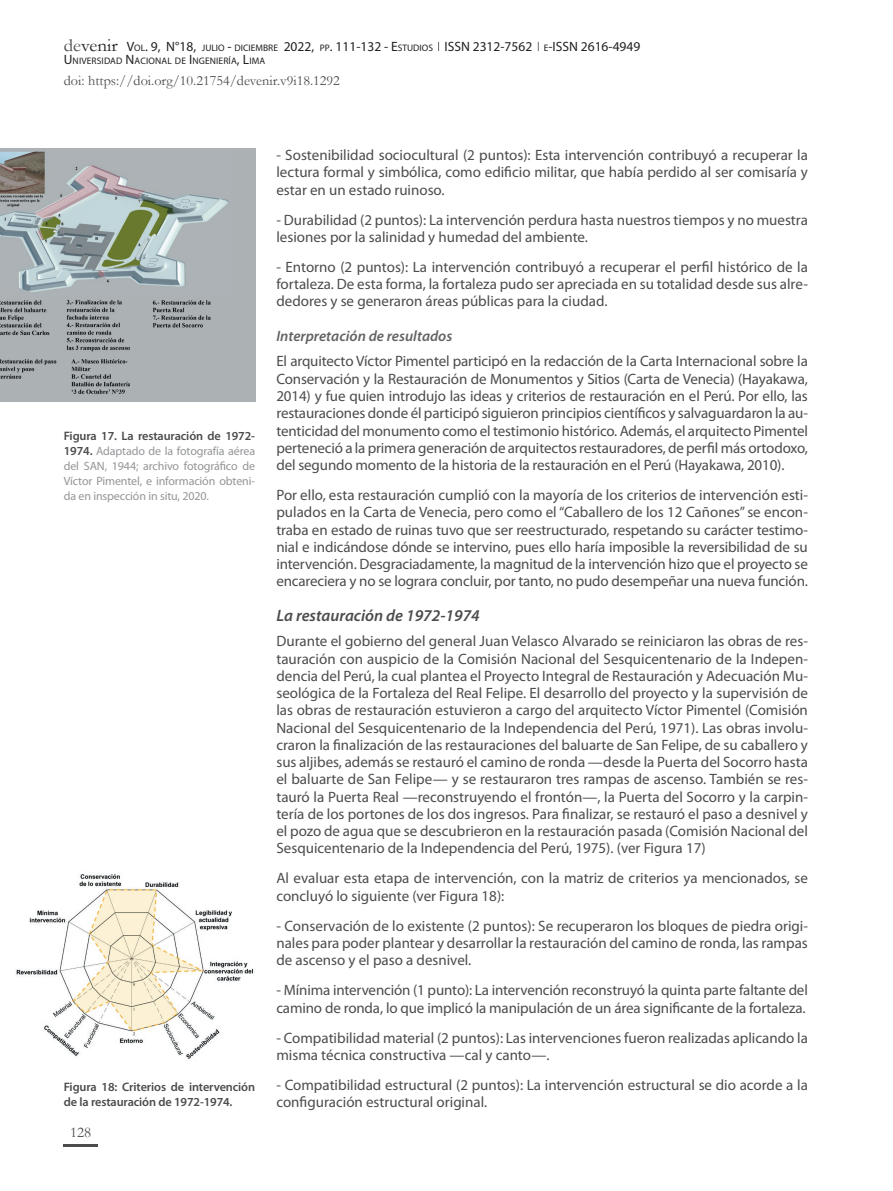
<style>
.page{position:relative;width:893px;height:1191px;background:#fff}
.page>*{position:absolute;margin:0;border:0;box-sizing:border-box;transform-origin:0 0}
.Subtitulo_2{font:italic 600 16.5px "Myriad Pro";color:#4b4c4d}
.Texto{font:15px/17.2px "Myriad Pro";color:#4b4c4d;text-align:justify}
.Subtitulo_3{font:italic 600 15px "Myriad Pro";color:#636366}
.t1{font:15px "Garamond";color:#4b4c4d}
.t2{font:14.25px "Garamond";color:#4b4c4d}
.t3{font:13.5px "Myriad Pro";color:#231f20}
.Nombre_Figura{font:600 12.3px/15px "Myriad Pro";letter-spacing:-.01em;color:#4b4c4d}
.Nombre_Figura-2{font:12px/15px "Myriad Pro";letter-spacing:-.01em;color:#939598;text-align:justify}
.t4{font:9.45px "Myriad Pro";letter-spacing:.015em;color:#231f20}
.s1{font-family:"Garamond";font-size:18px;color:#4b4c4d}
.s2{font-family:"Garamond";font-size:18px}
.s3{font-size:9.45px}
.s4{font-size:13.5px}
.s5{font-weight:600;font-size:12.3px;color:#4b4c4d}
</style>
<div class="page">
<hr style="left:64px;top:1144px;width:34px;height:2px;background:#4b4c4d">
<div style="left:0;top:149px;width:255px;height:253px;background:#acb1b4"></div>
<img style="left:0;top:151px;width:229px;height:141px">
<img style="left:0;top:300px;width:211px;height:52px">
<img style="left:0;top:359px;width:130px;height:35px">
<img style="left:16px;top:874px;width:238px;height:185px">
<p class="t3" style="left:64px;top:38px;width:388px"><span class="s1">de</span><span class="s2">venir</span> V<span class="s3">OL</span>. 9, N°18, <span class="s3">JULIO</span> - <span class="s3">DICIEMBRE</span> 2022, <span class="s3">PP</span>. 111-132 - E<span class="s3">STUDIOS</span> ISSN</p>
<p class="t3" style="left:473px;top:38px;width:87px">2312-7562 <span class="s3">E</span>-ISSN</p>
<p class="t3" style="left:581px;top:38px;width:61px">2616-4949</p>
<p class="t2" style="left:64px;top:71px;width:278px">doi: https://doi.org/10.21754/devenir.v9i18.1292</p>
<p class="t4" style="left:64px;top:55px;width:203px"><span class="s4">U</span>NIVERSIDAD <span class="s4">N</span>ACIONAL DE <span class="s4">I</span> NGENIERÍA<span class="s4">, L</span>IMA</p>
<p class="Nombre_Figura" style="left:64px;top:428px;width:193px">Figura 17. La restauración de 1972-</p>
<p class="Nombre_Figura-2" style="left:64px;top:444px;width:193px"><span class="s5">1974.</span> Adaptado de la fotografía aérea del SAN, 1944; archivo fotográfico de Víctor Pimentel, e información obteni&shy;da en inspección in situ, 2020.</p>
<p class="Nombre_Figura" style="left:64px;top:1079px;width:193px">Figura 18: Criterios de intervención de la restauración de 1972-1974.</p>
<p class="t1" style="left:70px;top:1122px;width:23px">128</p>
<p class="Texto" style="left:276px;top:146px;width:533px">- Sostenibilidad sociocultural (2 puntos): Esta intervención contribuyó a recuperar la lectura formal y simbólica, como edificio militar, que había perdido al ser comisaría y estar en un estado ruinoso.</p>
<p class="Texto" style="left:276px;top:211px;width:533px">- Durabilidad (2 puntos): La intervención perdura hasta nuestros tiempos y no muestra lesiones por la salinidad y humedad del ambiente.</p>
<p class="Texto" style="left:276px;top:258px;width:533px">- Entorno (2 puntos): La intervención contribuyó a recuperar el perfil histórico de la fortaleza. De esta forma, la fortaleza pudo ser apreciada en su totalidad desde sus alre&shy;dedores y se generaron áreas públicas para la ciudad.</p>
<p class="Subtitulo_3" style="left:276px;top:326px;width:177px">Interpretación de resultados</p>
<p class="Texto" style="left:276px;top:352px;width:533px">El arquitecto Víctor Pimentel participó en la redacción de la Carta Internacional sobre la Conservación y la Restauración de Monumentos y Sitios (Carta de Venecia) (Hayakawa, 2014) y fue quien introdujo las ideas y criterios de restauración en el Perú. Por ello, las restauraciones donde él participó siguieron principios científicos y salvaguardaron la au&shy;tenticidad del monumento como el testimonio histórico. Además, el arquitecto Pimentel perteneció a la primera generación de arquitectos restauradores, de perfil más ortodoxo, del segundo momento de la historia de la restauración en el Perú (Hayakawa, 2010).</p>
<p class="Texto" style="left:276px;top:486px;width:533px">Por ello, esta restauración cumplió con la mayoría de los criterios de intervención esti&shy;pulados en la Carta de Venecia, pero como el “Caballero de los 12 Cañones” se encon&shy;traba en estado de ruinas tuvo que ser reestructurado, respetando su carácter testimo&shy;nial e indicándose dónde se intervino, pues ello haría imposible la reversibilidad de su intervención. Desgraciadamente, la magnitud de la intervención hizo que el proyecto se encareciera y no se lograra concluir, por tanto, no pudo desempeñar una nueva función.</p>
<p class="Subtitulo_2" style="left:276px;top:604px;width:205px">La restauración de 1972-1974</p>
<p class="Texto" style="left:276px;top:632px;width:533px">Durante el gobierno del general Juan Velasco Alvarado se reiniciaron las obras de res&shy;tauración con auspicio de la Comisión Nacional del Sesquicentenario de la Indepen&shy;dencia del Perú, la cual plantea el Proyecto Integral de Restauración y Adecuación Mu&shy;seológica de la Fortaleza del Real Felipe. El desarrollo del proyecto y la supervisión de las obras de restauración estuvieron a cargo del arquitecto Víctor Pimentel (Comisión Nacional del Sesquicentenario de la Independencia del Perú, 1971). Las obras involu&shy;craron la finalización de las restauraciones del baluarte de San Felipe, de su caballero y sus aljibes, además se restauró el camino de ronda —desde la Puerta del Socorro hasta el baluarte de San Felipe— y se restauraron tres rampas de ascenso. También se res&shy;tauró la Puerta Real —reconstruyendo el frontón—, la Puerta del Socorro y la carpin&shy;tería de los portones de los dos ingresos. Para finalizar, se restauró el paso a desnivel y el pozo de agua que se descubrieron en la restauración pasada (Comisión Nacional del Sesquicentenario de la Independencia del Perú, 1975). (ver Figura 17)</p>
<p class="Texto" style="left:276px;top:869px;width:533px">Al evaluar esta etapa de intervención, con la matriz de criterios ya mencionados, se concluyó lo siguiente (ver Figura 18):</p>
<p class="Texto" style="left:276px;top:916px;width:533px">- Conservación de lo existente (2 puntos): Se recuperaron los bloques de piedra origi&shy;nales para poder plantear y desarrollar la restauración del camino de ronda, las rampas de ascenso y el paso a desnivel.</p>
<p class="Texto" style="left:276px;top:981px;width:533px">- Mínima intervención (1 punto): La intervención reconstruyó la quinta parte faltante del camino de ronda, lo que implicó la manipulación de un área significante de la fortaleza.</p>
<p class="Texto" style="left:276px;top:1028px;width:533px">- Compatibilidad material (2 puntos): Las intervenciones fueron realizadas aplicando la misma técnica constructiva —cal y canto—.</p>
<p class="Texto" style="left:276px;top:1076px;width:533px">- Compatibilidad estructural (2 puntos): La intervención estructural se dio acorde a la configuración estructural original.</p>
</div>
